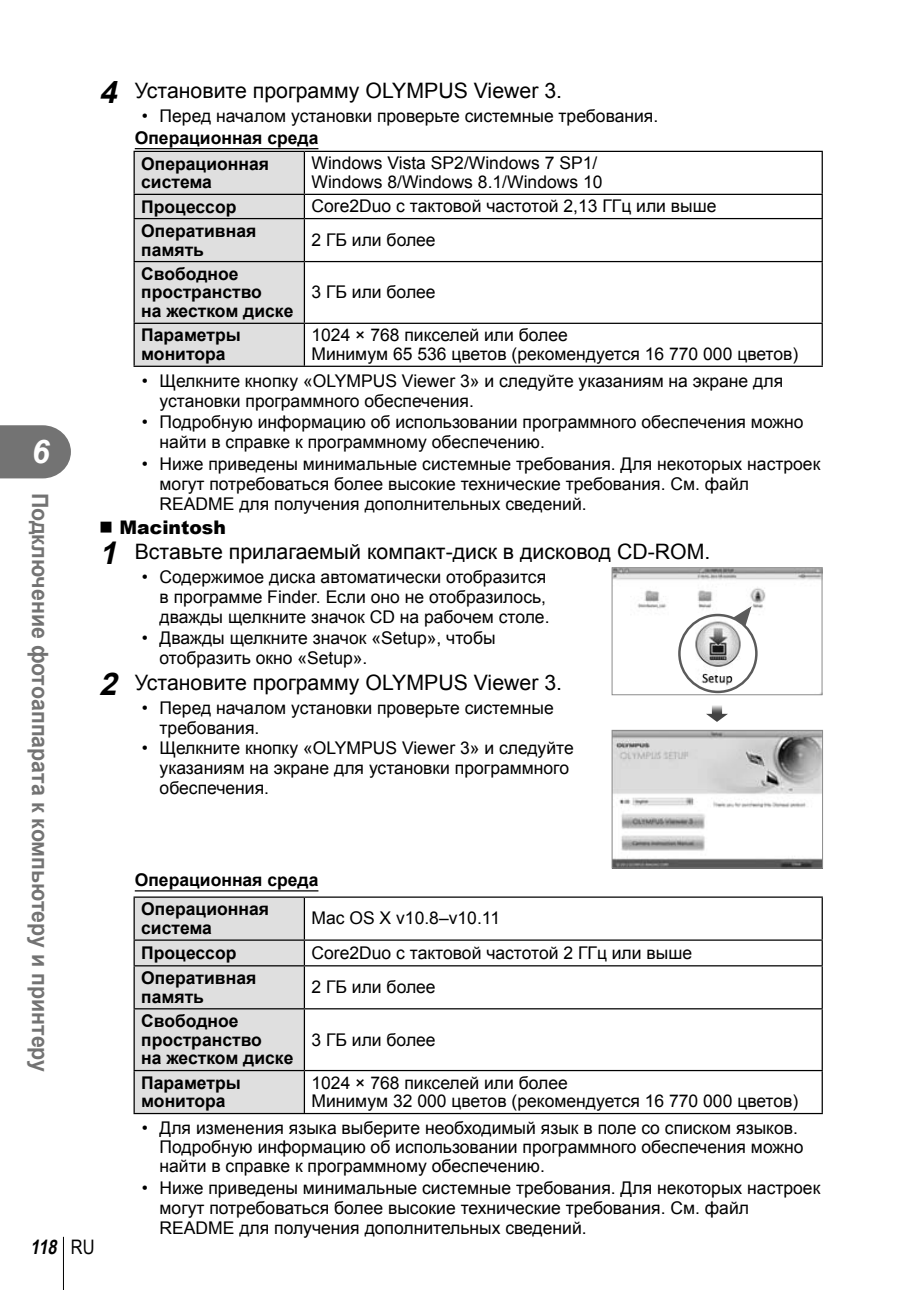
<style>
.page{position:relative;width:908px;height:1290px;background:#fff}
.page>*{position:absolute;margin:0;border:0;box-sizing:border-box;transform-origin:0 0}
.t1{font:italic 700 32.5px "Arial";color:#fff}
.t2{font:700 22.5px "Arial";color:#737373;scale:.95 1}
.t3{font:21.25px "Arial";color:#000}
.t4{font:italic 700 20px "Arial Narrow";color:#000}
.t5{font:900 18.75px "Arial";color:#000}
.t6{font:17.5px/20px "Arial";color:#000}
.t7{font:700 17.5px/18.8px "Arial";color:#000}
.s1{font-weight:700;font-style:italic;font-size:31.25px}
.s2{font-weight:400;font-style:normal}
</style>
<div class="page">
<hr style="left:63px;top:1237px;width:1px;height:53px;background:#000">
<svg style="left:0;top:425px;width:71px;height:53px;background:#7f7f7f"></svg>
<hr style="left:135px;top:148px;width:183px;height:1px;background:#000">
<hr style="left:135px;top:890px;width:183px;height:1px;background:#000">
<div style="left:135px;top:152px;width:168px;height:214px;background:#dfdfdf"></div>
<hr style="left:133px;top:151px;width:171px;height:1px;background:#000">
<hr style="left:133px;top:152px;width:2px;height:42px;background:#000">
<hr style="left:304px;top:151px;width:518px;height:1px;background:#000">
<hr style="left:303px;top:152px;width:2px;height:42px;background:#000">
<hr style="left:821px;top:152px;width:1px;height:42px;background:#000">
<hr style="left:133px;top:194px;width:171px;height:1px;background:#000">
<hr style="left:133px;top:195px;width:2px;height:23px;background:#000">
<hr style="left:304px;top:194px;width:518px;height:1px;background:#000">
<hr style="left:303px;top:195px;width:2px;height:23px;background:#000">
<svg style="left:821px;top:195px;width:1px;height:23px"></svg>
<hr style="left:133px;top:218px;width:171px;height:1px;background:#000">
<hr style="left:133px;top:219px;width:2px;height:42px;background:#000">
<hr style="left:304px;top:218px;width:518px;height:1px;background:#000">
<hr style="left:303px;top:219px;width:2px;height:42px;background:#000">
<hr style="left:821px;top:219px;width:1px;height:42px;background:#000">
<hr style="left:133px;top:261px;width:171px;height:1px;background:#000">
<hr style="left:133px;top:262px;width:2px;height:61px;background:#000">
<hr style="left:304px;top:261px;width:518px;height:1px;background:#000">
<hr style="left:303px;top:262px;width:2px;height:61px;background:#000">
<hr style="left:821px;top:262px;width:1px;height:61px;background:#000">
<hr style="left:133px;top:323px;width:171px;height:1px;background:#000">
<hr style="left:133px;top:324px;width:2px;height:42px;background:#000">
<hr style="left:304px;top:323px;width:518px;height:1px;background:#000">
<hr style="left:303px;top:324px;width:2px;height:42px;background:#000">
<hr style="left:821px;top:324px;width:1px;height:42px;background:#000">
<hr style="left:133px;top:366px;width:689px;height:1px;background:#000">
<img style="left:613px;top:569px;width:207px;height:124px">
<div style="left:611px;top:567px;width:211px;height:128px;border:1px solid #8b8b8b"></div>
<svg style="left:724px;top:603px;width:29px;height:33px"></svg>
<svg style="left:679px;top:615px;width:77px;height:77px"></svg>
<img style="left:688px;top:617px;width:58px;height:73px">
<div style="left:677px;top:614px;width:80px;height:79px;border:2px solid #5b5b5b;border-radius:50%"></div>
<img style="left:613px;top:732px;width:207px;height:134px">
<div style="left:611px;top:730px;width:211px;height:138px;border:1px solid #8b8b8b"></div>
<svg style="left:706px;top:705px;width:21px;height:17px"></svg>
<div style="left:135px;top:898px;width:168px;height:215px;background:#dfdfdf"></div>
<hr style="left:133px;top:896px;width:171px;height:2px;background:#000">
<hr style="left:133px;top:898px;width:2px;height:41px;background:#000">
<hr style="left:304px;top:896px;width:518px;height:2px;background:#000">
<hr style="left:303px;top:898px;width:2px;height:41px;background:#000">
<hr style="left:821px;top:898px;width:1px;height:41px;background:#000">
<hr style="left:133px;top:939px;width:171px;height:2px;background:#000">
<hr style="left:133px;top:941px;width:2px;height:24px;background:#000">
<hr style="left:304px;top:939px;width:518px;height:2px;background:#000">
<hr style="left:303px;top:941px;width:2px;height:24px;background:#000">
<svg style="left:821px;top:941px;width:1px;height:24px"></svg>
<hr style="left:133px;top:965px;width:171px;height:1px;background:#000">
<hr style="left:133px;top:966px;width:2px;height:42px;background:#000">
<hr style="left:304px;top:965px;width:518px;height:1px;background:#000">
<hr style="left:303px;top:966px;width:2px;height:42px;background:#000">
<hr style="left:821px;top:966px;width:1px;height:42px;background:#000">
<hr style="left:133px;top:1008px;width:171px;height:1px;background:#000">
<hr style="left:133px;top:1009px;width:2px;height:61px;background:#000">
<hr style="left:304px;top:1008px;width:518px;height:1px;background:#000">
<hr style="left:303px;top:1009px;width:2px;height:61px;background:#000">
<hr style="left:821px;top:1009px;width:1px;height:61px;background:#000">
<hr style="left:133px;top:1070px;width:171px;height:1px;background:#000">
<hr style="left:133px;top:1071px;width:2px;height:42px;background:#000">
<hr style="left:304px;top:1070px;width:518px;height:1px;background:#000">
<hr style="left:303px;top:1071px;width:2px;height:42px;background:#000">
<hr style="left:821px;top:1071px;width:1px;height:42px;background:#000">
<hr style="left:133px;top:1113px;width:689px;height:1px;background:#000">
<p class="t3" style="left:99px;top:76px;width:464px"><span class="s1">4</span> Установите программу OLYMPUS Viewer 3.</p>
<p class="t6" style="left:142px;top:106px;width:517px">• Перед началом установки проверьте системные требования.</p>
<p class="t7" style="left:141px;top:125px;width:179px;line-height:26px;text-indent:-6px">Операционная среда<br>Операционная</p>
<p class="t7" style="left:141px;top:173px;width:72px">система</p>
<p class="t6" style="left:311px;top:154px;width:292px;line-height:18.8px">Windows Vista SP2/Windows 7 SP1/<br>Windows 8/Windows 8.1/Windows 10</p>
<h1 class="t1" style="left:32px;top:434px;width:20px">6</h1>
<p class="t2" style="left:53px;top:493px;width:611px;rotate:90deg">Подключение фотоаппарата к компьютеру и принтеру</p>
<p class="t7" style="left:141px;top:197px;width:97px">Процессор</p>
<p class="t6" style="left:311px;top:196px;width:406px">Core2Duo с тактовой частотой 2,13 ГГц или выше</p>
<p class="t7" style="left:141px;top:221px;width:116px">Оперативная память</p>
<p class="t6" style="left:311px;top:230px;width:126px">2 ГБ или более</p>
<p class="t7" style="left:141px;top:264px;width:154px">Свободное пространство<br>на жестком диске</p>
<p class="t6" style="left:311px;top:282px;width:126px">3 ГБ или более</p>
<p class="t7" style="left:141px;top:326px;width:101px">Параметры монитора</p>
<p class="t6" style="left:311px;top:326px;width:488px;line-height:18.8px">1024 × 768 пикселей или более<br>Минимум 65 536 цветов (рекомендуется 16 770 000 цветов)</p>
<p class="t6" style="left:159px;top:371px;width:624px;text-indent:-18px">• Щелкните кнопку «OLYMPUS Viewer 3» и следуйте указаниям на экране для установки программного обеспечения.</p>
<p class="t6" style="left:159px;top:412px;width:645px;text-indent:-18px">• Подробную информацию об использовании программного обеспечения можно найти в справке к программному обеспечению.</p>
<p class="t6" style="left:159px;top:454px;width:662px;text-indent:-18px">• Ниже приведены минимальные системные требования. Для некоторых настроек могут потребоваться более высокие технические требования. См. файл<br>README для получения дополнительных сведений.</p>
<p class="t5" style="left:99px;top:513px;width:128px">■ Macintosh</p>
<p class="t3" style="left:99px;top:538px;width:612px"><span class="s1">1</span> Вставьте прилагаемый компакт-диск в дисковод CD-ROM.</p>
<p class="t6" style="left:159px;top:567px;width:391px;text-indent:-18px">• Содержимое диска автоматически отобразится в программе Finder. Если оно не отобразилось, дважды щелкните значок CD на рабочем столе.</p>
<p class="t6" style="left:159px;top:628px;width:337px;text-indent:-18px">• Дважды щелкните значок «Setup», чтобы отобразить окно «Setup».</p>
<p class="t3" style="left:99px;top:668px;width:464px"><span class="s1">2</span> Установите программу OLYMPUS Viewer 3.</p>
<p class="t6" style="left:159px;top:698px;width:395px;text-indent:-18px">• Перед началом установки проверьте системные требования.</p>
<p class="t6" style="left:159px;top:738px;width:415px;text-indent:-18px">• Щелкните кнопку «OLYMPUS Viewer 3» и следуйте указаниям на экране для установки программного обеспечения.</p>
<p class="t7" style="left:141px;top:865px;width:179px;line-height:29.5px;text-indent:-6px">Операционная среда<br>Операционная</p>
<p class="t7" style="left:141px;top:918px;width:72px">система</p>
<p class="t6" style="left:311px;top:908px;width:190px">Mac OS X v10.8–v10.11</p>
<p class="t7" style="left:141px;top:943px;width:97px">Процессор</p>
<p class="t6" style="left:311px;top:942px;width:382px">Core2Duo с тактовой частотой 2 ГГц или выше</p>
<p class="t7" style="left:141px;top:968px;width:116px">Оперативная память</p>
<p class="t6" style="left:311px;top:977px;width:126px">2 ГБ или более</p>
<p class="t7" style="left:141px;top:1011px;width:154px">Свободное пространство<br>на жестком диске</p>
<p class="t6" style="left:311px;top:1029px;width:126px">3 ГБ или более</p>
<p class="t4" style="left:30px;top:1235px;width:66px">118 <span class="s2">RU</span></p>
<p class="t7" style="left:141px;top:1073px;width:101px">Параметры монитора</p>
<p class="t6" style="left:311px;top:1073px;width:488px;line-height:18.8px">1024 × 768 пикселей или более<br>Минимум 32 000 цветов (рекомендуется 16 770 000 цветов)</p>
<p class="t6" style="left:159px;top:1119px;width:645px;line-height:18.8px;text-indent:-18px">• Для изменения языка выберите необходимый язык в поле со списком языков.<br>Подробную информацию об использовании программного обеспечения можно найти в справке к программному обеспечению.</p>
<p class="t6" style="left:159px;top:1178px;width:662px;text-indent:-18px">• Ниже приведены минимальные системные требования. Для некоторых настроек могут потребоваться более высокие технические требования. См. файл<br>README для получения дополнительных сведений.</p>
</div>
